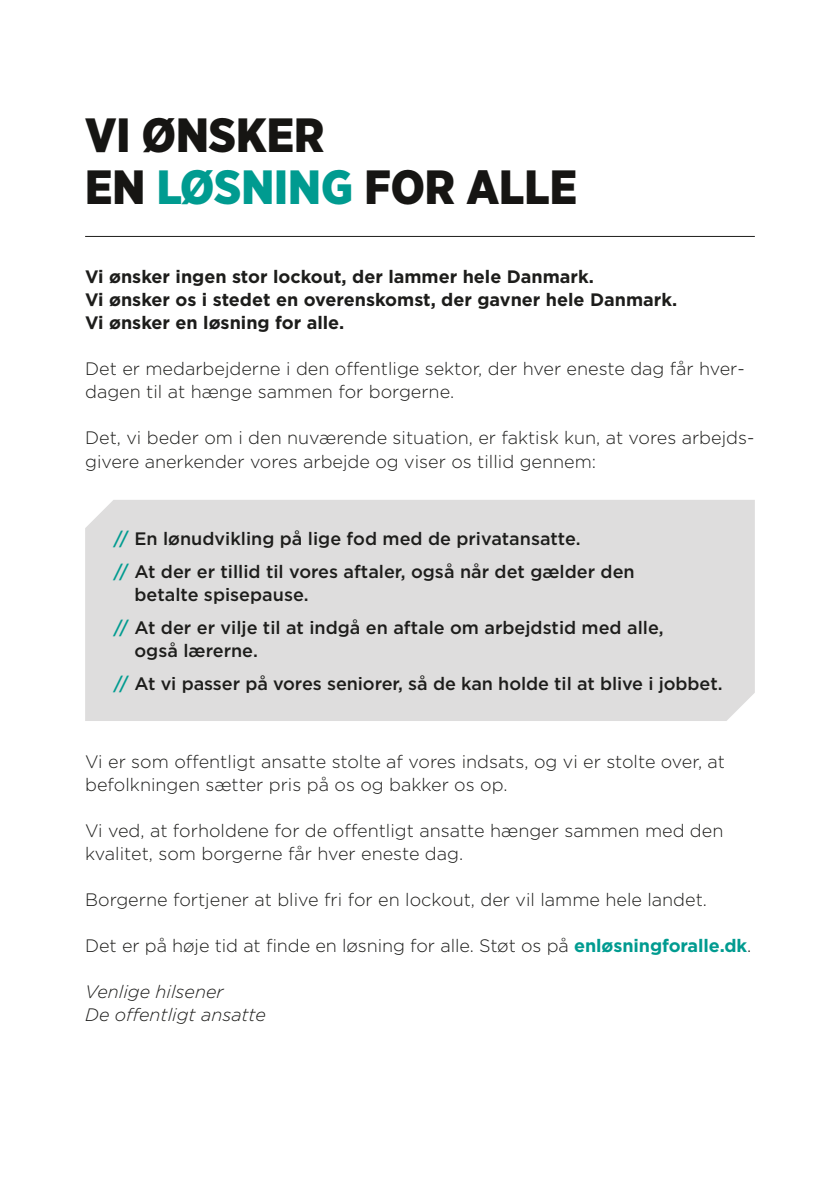
<style>
.page{position:relative;width:840px;height:1191px;background:#fff}
.page>*{position:absolute;margin:0;border:0;box-sizing:border-box;transform-origin:0 0}
.Rubrik{font:900 48px "Gotham Narrow";color:#161513}
.Brød{font:300 18px/23px "Gotham";color:#1d1d1b}
.Brød_medium_hvid{font:500 18px/23px "Gotham";color:#1d1d1b}
.Brød-2{font:700 18px "Gotham";color:#1d1d1b}
.Brød-3{font:italic 300 18px "Gotham";color:#1d1d1b}
.s1{color:#009b90}
.s2{font-weight:700;color:#009b90}
</style>
<div class="page">
<div style="left:85px;top:500px;width:669px;height:221px;background:#dedddd"></div>
<hr style="left:85px;top:236px;width:669px;height:1px;background:#1d1d1b">
<p class="Rubrik" style="left:85px;top:103px;width:240px">VI ØNSKER</p>
<p class="Rubrik" style="left:85px;top:155px;width:493px">EN <span class="s1">LØSNING</span> FOR ALLE</p>
<p class="Brød-2" style="left:85px;top:265px;width:510px">Vi ønsker ingen stor lockout, der lammer hele Danmark.</p>
<p class="Brød-2" style="left:85px;top:288px;width:593px">Vi ønsker os i stedet en overenskomst, der gavner hele Danmark.</p>
<p class="Brød-2" style="left:85px;top:311px;width:260px">Vi ønsker en løsning for alle.</p>
<p class="Brød" style="left:85px;top:357px;width:660px">Det er medarbejderne i den offentlige sektor, der hver eneste dag får hver&shy;dagen til at hænge sammen for borgerne.</p>
<p class="Brød" style="left:85px;top:426px;width:670px">Det, vi beder om i den nuværende situation, er faktisk kun, at vores arbejds&shy;givere anerkender vores arbejde og viser os tillid gennem:</p>
<p class="Brød_medium_hvid" style="left:113px;top:527px;width:468px"><span class="s1">//</span> En lønudvikling på lige fod med de privatansatte.</p>
<p class="Brød_medium_hvid" style="left:134px;top:560px;width:501px;text-indent:-21px"><span class="s1">//</span> At der er tillid til vores aftaler, også når det gælder den betalte spisepause.</p>
<p class="Brød_medium_hvid" style="left:134px;top:616px;width:530px;text-indent:-21px"><span class="s1">//</span> At der er vilje til at indgå en aftale om arbejdstid med alle, også lærerne.</p>
<p class="Brød_medium_hvid" style="left:113px;top:672px;width:610px"><span class="s1">//</span> At vi passer på vores seniorer, så de kan holde til at blive i jobbet.</p>
<p class="Brød" style="left:85px;top:749px;width:641px">Vi er som offentligt ansatte stolte af vores indsats, og vi er stolte over, at befolkningen sætter pris på os og bakker os op.</p>
<p class="Brød" style="left:85px;top:818px;width:639px">Vi ved, at forholdene for de offentligt ansatte hænger sammen med den kvalitet, som borgerne får hver eneste dag.</p>
<p class="Brød" style="left:85px;top:887px;width:623px">Borgerne fortjener at blive fri for en lockout, der vil lamme hele landet.</p>
<p class="Brød" style="left:85px;top:933px;width:667px">Det er på høje tid at finde en løsning for alle. Støt os på <span class="s2">enløsningforalle.dk</span>.</p>
<p class="Brød-3" style="left:85px;top:980px;width:140px">Venlige hilsener</p>
<p class="Brød-3" style="left:85px;top:1003px;width:182px">De offentligt ansatte</p>
</div>
